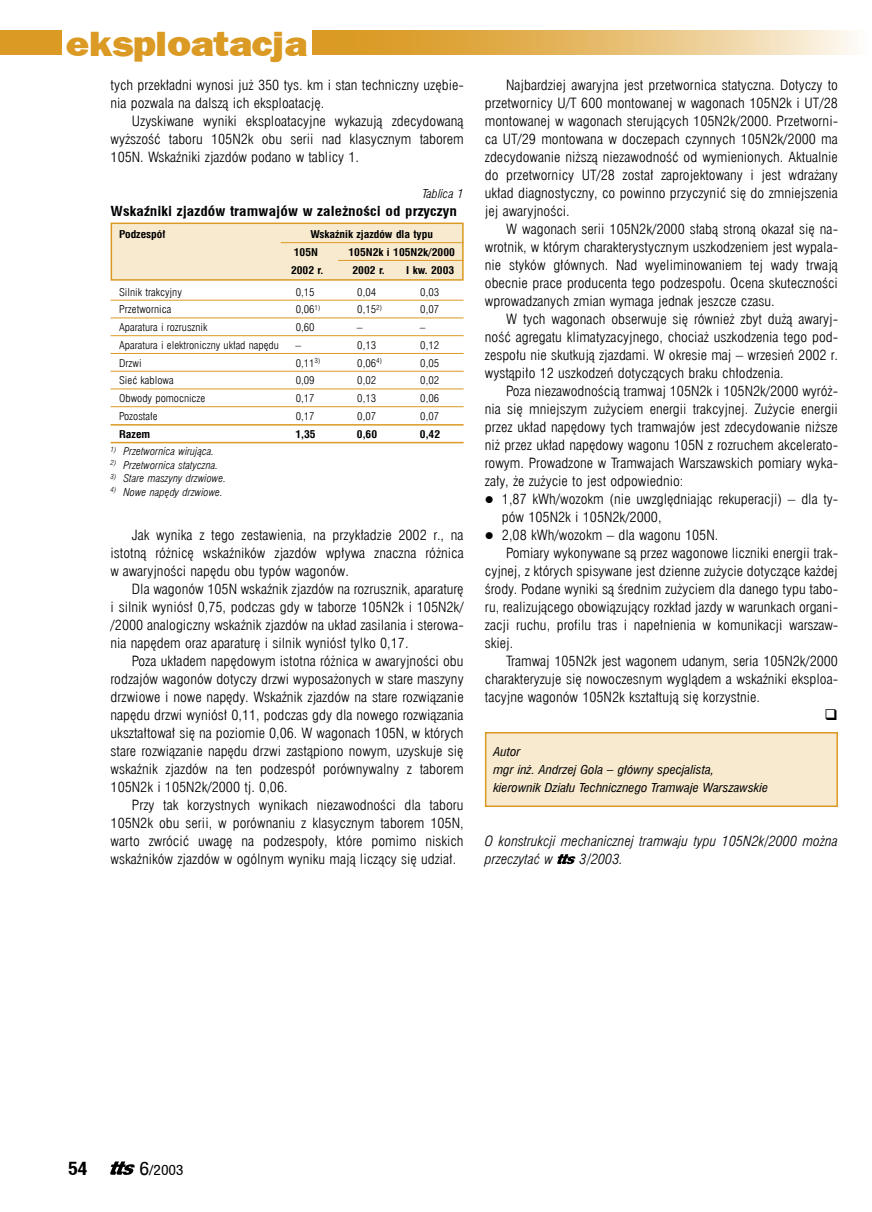
<style>
.page{position:relative;width:872px;height:1212px;background:#fff}
.page>*{position:absolute;margin:0;border:0;box-sizing:border-box;transform-origin:0 0}
.t1{font:36px "Frankfurt Goth Hvypl";color:#da9a23;scale:1.1 1}
.t2{font:700 18px "Switzerland Condpl";color:#000;scale:1.1 1}
.tekst{font:13.8px/18px "Swis 721 Lt Cn EU Normal";color:#000;text-align:justify;scale:1.1 1}
.tekst1{font:13.8px/18px "Swis 721 Lt Cn EU Normal";color:#000;scale:1.1 1}
.tekst0{font:13.8px/18px "Swis 721 Lt Cn EU Italic";color:#000;scale:1.1 1}
.tytuł2{font:700 13.8px "Switzerland Condpl";color:#000;scale:1.1 1}
.t3{font:13.8px "Switzerland Condpl";color:#000;scale:1.1 1}
.autor_stopka{font:12px "Swis 721 Cn EU Italic";color:#000;scale:1.1 1}
.end{font:12px "Swis 721 Lt Cn EU Italic";color:#000;scale:1.1 1}
.tabl{font:10.5px "Swis 721 Lt Cn EU Normal";color:#000;scale:1.1 1}
.przypis{font:10.5px "Swis 721 Lt Cn EU Italic";color:#000;scale:1.1 1}
.tabl-2{font:10.5px "Swis 721 Cn EU Bold";color:#000;scale:1.1 1}
.s1{font-size:18px}
</style>
<div class="page">
<div style="left:0;top:30px;width:62px;height:25px;background:#da9a23"></div>
<svg style="left:313px;top:30px;width:542px;height:25px"></svg>
<svg style="left:110px;top:1161px;width:25px;height:14px"></svg>
<div style="left:485px;top:733px;width:352px;height:73px;background:#f8eacf"></div>
<div style="left:485px;top:732px;width:353px;height:75px;border:2px solid #da9a23"></div>
<div style="left:111px;top:223px;width:352px;height:57px;background:#f8eacf"></div>
<div style="left:111px;top:223px;width:352px;height:58px;border:2px solid #da9a23"></div>
<hr style="left:281px;top:242px;width:182px;height:1px;background:#da9a23">
<hr style="left:338px;top:260px;width:125px;height:1px;background:#da9a23">
<hr style="left:111px;top:300px;width:352px;height:1px;background:#da9a23">
<hr style="left:111px;top:318px;width:352px;height:1px;background:#da9a23">
<hr style="left:111px;top:335px;width:352px;height:1px;background:#da9a23">
<hr style="left:111px;top:353px;width:352px;height:1px;background:#da9a23">
<hr style="left:111px;top:371px;width:352px;height:1px;background:#da9a23">
<hr style="left:111px;top:389px;width:352px;height:1px;background:#da9a23">
<hr style="left:111px;top:406px;width:352px;height:1px;background:#da9a23">
<hr style="left:111px;top:424px;width:352px;height:2px;background:#da9a23">
<hr style="left:111px;top:442px;width:352px;height:1px;background:#da9a23">
<svg style="left:557px;top:854px;width:18px;height:10px"></svg>
<h1 class="t1" style="left:66px;top:21px;width:221px">eksploatacja</h1>
<p class="tekst" style="left:111px;top:76px;width:322px">tych przekładni wynosi już 350 tys. km i stan techniczny uzębie&shy;nia pozwala na dalszą ich eksploatację.</p>
<p class="tekst" style="left:111px;top:112px;width:322px;text-indent:21px">Uzyskiwane wyniki eksploatacyjne wykazują zdecydowaną wyższość taboru 105N2k obu serii nad klasycznym taborem 105N. Wskaźniki zjazdów podano w tablicy 1.</p>
<p class="end" style="left:422px;top:186px;width:39px">Tablica 1</p>
<p class="tytuł2" style="left:111px;top:203px;width:316px">Wskaźniki zjazdów tramwajów w zależności od przyczyn</p>
<p class="tabl-2" style="left:119px;top:228px;width:44px">Podzespół</p>
<p class="tabl-2" style="left:310px;top:228px;width:113px">Wskaźnik zjazdów dla typu</p>
<p class="tabl-2" style="left:294px;top:246px;width:24px">105N</p>
<p class="tabl-2" style="left:348px;top:246px;width:98px">105N2k i 105N2k/2000</p>
<p class="tabl-2" style="left:291px;top:263px;width:31px">2002 r.</p>
<p class="tabl-2" style="left:352px;top:263px;width:31px">2002 r.</p>
<p class="tabl-2" style="left:406px;top:263px;width:45px">I kw. 2003</p>
<p class="tabl" style="left:119px;top:285px;width:59px">Silnik trakcyjny</p>
<p class="tabl" style="left:296px;top:285px;width:19px">0,15</p>
<p class="tabl" style="left:357px;top:285px;width:19px">0,04</p>
<p class="tabl" style="left:420px;top:285px;width:19px">0,03</p>
<p class="tabl" style="left:119px;top:303px;width:49px">Przetwornica</p>
<p class="tabl" style="left:296px;top:303px;width:24px">0,06<sup>1)</sup></p>
<p class="tabl" style="left:357px;top:303px;width:24px">0,15<sup>2)</sup></p>
<p class="tabl" style="left:420px;top:303px;width:19px">0,07</p>
<p class="tabl" style="left:119px;top:321px;width:82px">Aparatura i rozrusznik</p>
<p class="tabl" style="left:296px;top:321px;width:19px">0,60</p>
<p class="tabl" style="left:357px;top:321px;width:7px">–</p>
<p class="tabl" style="left:420px;top:321px;width:7px">–</p>
<p class="tabl" style="left:119px;top:339px;width:147px">Aparatura i elektroniczny układ napędu</p>
<p class="tabl" style="left:295px;top:339px;width:7px">–</p>
<p class="tabl" style="left:357px;top:339px;width:19px">0,13</p>
<p class="tabl" style="left:420px;top:339px;width:19px">0,12</p>
<p class="tabl" style="left:119px;top:356px;width:22px">Drzwi</p>
<p class="tabl" style="left:296px;top:356px;width:24px">0,11<sup>3)</sup></p>
<p class="tabl" style="left:357px;top:356px;width:24px">0,06<sup>4)</sup></p>
<p class="tabl" style="left:420px;top:356px;width:19px">0,05</p>
<p class="tabl" style="left:119px;top:374px;width:51px">Sieć kablowa</p>
<p class="tabl" style="left:296px;top:374px;width:19px">0,09</p>
<p class="tabl" style="left:357px;top:374px;width:19px">0,02</p>
<p class="tabl" style="left:420px;top:374px;width:19px">0,02</p>
<p class="tabl" style="left:119px;top:392px;width:80px">Obwody pomocnicze</p>
<p class="tabl" style="left:296px;top:392px;width:19px">0,17</p>
<p class="tabl" style="left:357px;top:392px;width:19px">0,13</p>
<p class="tabl" style="left:420px;top:392px;width:19px">0,06</p>
<p class="tabl" style="left:119px;top:410px;width:37px">Pozostałe</p>
<p class="tabl" style="left:296px;top:410px;width:19px">0,17</p>
<p class="tabl" style="left:357px;top:410px;width:19px">0,07</p>
<p class="tabl" style="left:420px;top:410px;width:19px">0,07</p>
<p class="tabl-2" style="left:119px;top:427px;width:30px">Razem</p>
<p class="tabl-2" style="left:295px;top:427px;width:20px">1,35</p>
<p class="tabl-2" style="left:357px;top:427px;width:20px">0,60</p>
<p class="tabl-2" style="left:420px;top:427px;width:20px">0,42</p>
<p class="przypis" style="left:111px;top:445px;width:96px"><sup>1)</sup> Przetwornica wirująca.</p>
<p class="przypis" style="left:111px;top:459px;width:99px"><sup>2)</sup> Przetwornica statyczna.</p>
<p class="przypis" style="left:111px;top:472px;width:106px"><sup>3)</sup> Stare maszyny drzwiowe.</p>
<p class="przypis" style="left:111px;top:486px;width:104px"><sup>4)</sup> Nowe napędy drzwiowe.</p>
<p class="tekst" style="left:111px;top:526px;width:322px;text-indent:21px">Jak wynika z tego zestawienia, na przykładzie 2002 r., na istotną różnicę wskaźników zjazdów wpływa znaczna różnica w awaryjności napędu obu typów wagonów.</p>
<p class="tekst" style="left:111px;top:580px;width:322px;text-indent:21px">Dla wagonów 105N wskaźnik zjazdów na rozrusznik, aparaturę i silnik wyniósł 0,75, podczas gdy w taborze 105N2k i 105N2k/ /2000 analogiczny wskaźnik zjazdów na układ zasilania i sterowa&shy;nia napędem oraz aparaturę i silnik wyniósł tylko 0,17.</p>
<p class="tekst" style="left:111px;top:652px;width:322px;text-indent:21px">Poza układem napędowym istotna różnica w awaryjności obu rodzajów wagonów dotyczy drzwi wyposażonych w stare maszyny drzwiowe i nowe napędy. Wskaźnik zjazdów na stare rozwiązanie napędu drzwi wyniósł 0,11, podczas gdy dla nowego rozwiązania ukształtował się na poziomie 0,06. W wagonach 105N, w których stare rozwiązanie napędu drzwi zastąpiono nowym, uzyskuje się wskaźnik zjazdów na ten podzespół porównywalny z taborem 105N2k i 105N2k/2000 tj. 0,06.</p>
<p class="tekst" style="left:111px;top:796px;width:322px;text-indent:21px">Przy tak korzystnych wynikach niezawodności dla taboru 105N2k obu serii, w porównaniu z klasycznym taborem 105N, warto zwrócić uwagę na podzespoły, które pomimo niskich wskaźników zjazdów w ogólnym wyniku mają liczący się udział.</p>
<p class="tekst" style="left:485px;top:76px;width:322px;text-indent:21px">Najbardziej awaryjna jest przetwornica statyczna. Dotyczy to przetwornicy U/T 600 montowanej w wagonach 105N2k i UT/28 montowanej w wagonach sterujących 105N2k/2000. Przetworni&shy;ca UT/29 montowana w doczepach czynnych 105N2k/2000 ma zdecydowanie niższą niezawodność od wymienionych. Aktualnie do przetwornicy UT/28 został zaprojektowany i jest wdrażany układ diagnostyczny, co powinno przyczynić się do zmniejszenia jej awaryjności.</p>
<p class="tekst" style="left:485px;top:220px;width:322px;text-indent:21px">W wagonach serii 105N2k/2000 słabą stroną okazał się na&shy;wrotnik, w którym charakterystycznym uszkodzeniem jest wypala&shy;nie styków głównych. Nad wyeliminowaniem tej wady trwają obecnie prace producenta tego podzespołu. Ocena skuteczności wprowadzanych zmian wymaga jednak jeszcze czasu.</p>
<p class="tekst" style="left:485px;top:310px;width:322px;text-indent:21px">W tych wagonach obserwuje się również zbyt dużą awaryj&shy;ność agregatu klimatyzacyjnego, chociaż uszkodzenia tego pod&shy;zespołu nie skutkują zjazdami. W okresie maj – wrzesień 2002 r. wystąpiło 12 uszkodzeń dotyczących braku chłodzenia.</p>
<p class="tekst" style="left:485px;top:382px;width:322px;text-indent:21px">Poza niezawodnością tramwaj 105N2k i 105N2k/2000 wyróż&shy;nia się mniejszym zużyciem energii trakcyjnej. Zużycie energii przez układ napędowy tych tramwajów jest zdecydowanie niższe niż przez układ napędowy wagonu 105N z rozruchem akcelerato&shy;rowym. Prowadzone w Tramwajach Warszawskich pomiary wyka&shy;zały, że zużycie to jest odpowiednio:</p>
<p class="tekst1" style="left:502px;top:490px;width:307px;text-indent:-17px">● 1,87 kWh/wozokm (nie uwzględniając rekuperacji) – dla ty&shy;pów 105N2k i 105N2k/2000,</p>
<p class="tekst1" style="left:485px;top:526px;width:214px">● 2,08 kWh/wozokm – dla wagonu 105N.</p>
<p class="tekst" style="left:485px;top:544px;width:322px;text-indent:21px">Pomiary wykonywane są przez wagonowe liczniki energii trak&shy;cyjnej, z których spisywane jest dzienne zużycie dotyczące każdej środy. Podane wyniki są średnim zużyciem dla danego typu tabo&shy;ru, realizującego obowiązujący rozkład jazdy w warunkach organi&shy;zacji ruchu, profilu tras i napełnienia w komunikacji warszaw&shy;skiej.</p>
<p class="tekst" style="left:485px;top:652px;width:322px;text-indent:21px">Tramwaj 105N2k jest wagonem udanym, seria 105N2k/2000 charakteryzuje się nowoczesnym wyglądem a wskaźniki eksploa&shy;tacyjne wagonów 105N2k kształtują się korzystnie.</p>
<p class="autor_stopka" style="left:493px;top:744px;width:26px">Autor</p>
<p class="autor_stopka" style="left:493px;top:762px;width:202px">mgr inż. Andrzej Gola – główny specjalista,</p>
<p class="autor_stopka" style="left:493px;top:780px;width:251px">kierownik Działu Technicznego Tramwaje Warszawskie</p>
<p class="tekst0" style="left:485px;top:832px;width:322px">O konstrukcji mechanicznej tramwaju typu 105N2k/2000 można przeczytać w</p>
<p class="tekst0" style="left:579px;top:850px;width:41px">3/2003.</p>
<h2 class="t2" style="left:68px;top:1157px;width:19px">54</h2>
<p class="t3" style="left:139px;top:1160px;width:42px"><span class="s1">6</span>/2003</p>
</div>
